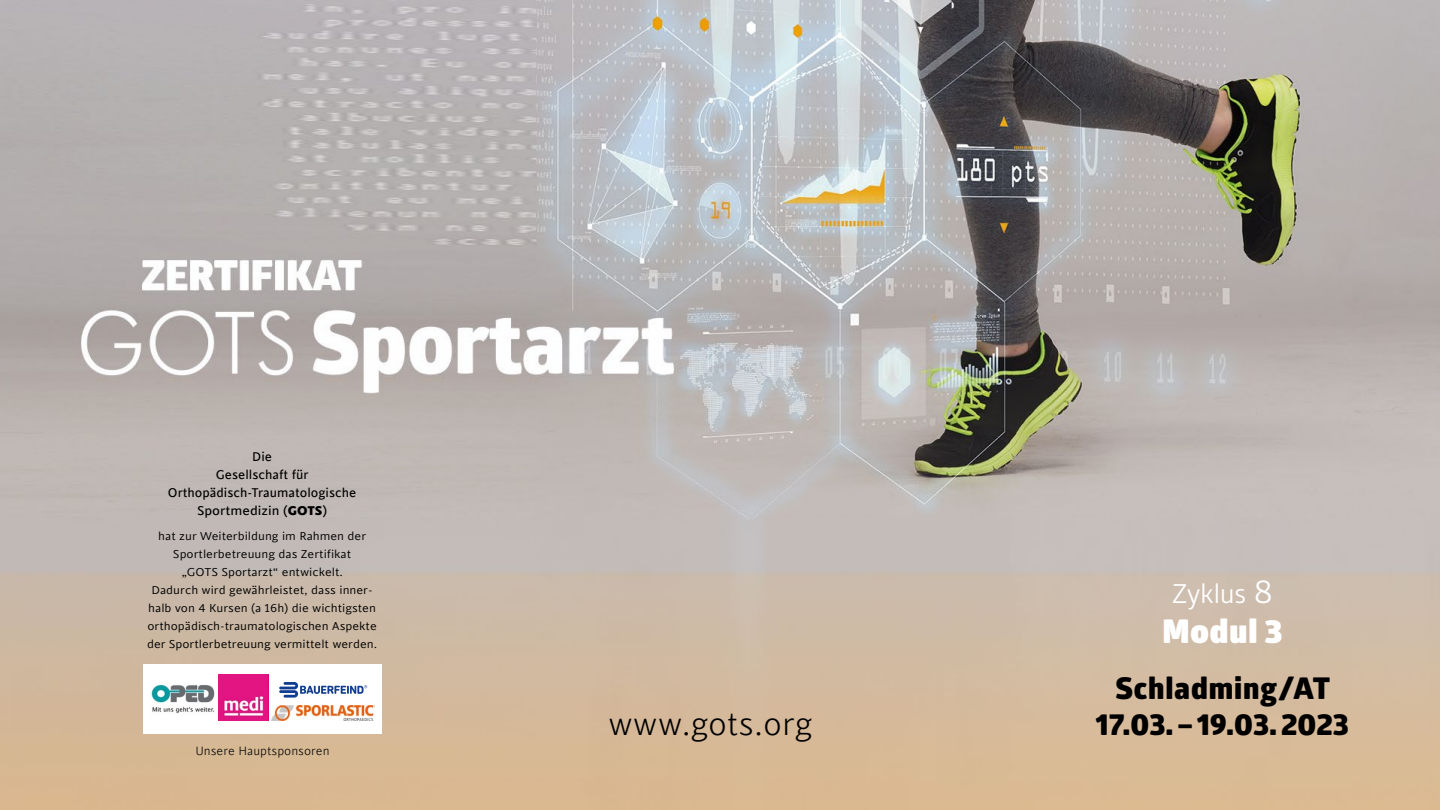
<style>
.page{position:relative;width:1440px;height:810px;background:#fff}
.page>*{position:absolute;margin:0;border:0;box-sizing:border-box;transform-origin:0 0}
.t1{font:300 36px "Cinta";color:#000}
.t2{font:900 32.78px "Glober";letter-spacing:.03em;color:#fff}
.Absatzformat_4{font:800 30px "Glober";color:#000}
.Absatzformat_4-2{font:800 30px "Glober";letter-spacing:.03em;color:#000}
.t3{font:26.25px "Glober";color:#fff}
.subtitel_als_textabs{font:14.25px/18px "Cinta";color:#000;text-align:center}
.t4{font:300 13.5px "Cinta";color:#000}
.subtitel_als_textabs-2{font:12.83px/18px "Cinta";color:#000;text-align:center;scale:1.05 1}
.s1{font-weight:900}
.s2{font-size:32.78px}
</style>
<div class="page">
<img style="left:0;top:0;width:1440px;height:810px">
<div style="left:143px;top:664px;width:239px;height:70px;background:#fff"></div>
<img style="left:218px;top:674px;width:51px;height:47px">
<img style="left:151px;top:684px;width:64px;height:30px">
<svg style="left:279px;top:682px;width:88px;height:16px"></svg>
<img style="left:271px;top:706px;width:104px;height:15px">
<p class="subtitel_als_textabs" style="left:252px;top:448px;width:21px">Die</p>
<p class="subtitel_als_textabs" style="left:216px;top:466px;width:94px">Gesellschaft für</p>
<p class="subtitel_als_textabs" style="left:168px;top:484px;width:190px">Orthopädisch-Traumatologische<br>Sportmedizin (<span class="s1">GOTS</span>)</p>
<p class="subtitel_als_textabs-2" style="left:147px;top:528px;width:221px">hat zur Weiterbildung im Rahmen der Sportlerbetreuung das Zertifikat<br>„GOTS Sportarzt“ entwickelt.<br>Dadurch wird gewährleistet, dass inner&shy;halb von 4 Kursen (a 16h) die wichtigsten orthopädisch-traumatologischen Aspekte der Sportlerbetreuung vermittelt werden.</p>
<p class="t4" style="left:195px;top:743px;width:136px">Unsere Hauptsponsoren</p>
<p class="t1" style="left:608px;top:705px;width:206px">www.gots.org</p>
<p class="t3" style="left:1172px;top:576px;width:102px">Zyklus <span class="s2">8</span></p>
<p class="t2" style="left:1163px;top:606px;width:122px">Modul 3</p>
<p class="Absatzformat_4-2" style="left:1115px;top:666px;width:216px">Schladming/AT</p>
<p class="Absatzformat_4" style="left:1096px;top:702px;width:255px">17.03.–19.03.2023</p>
</div>
